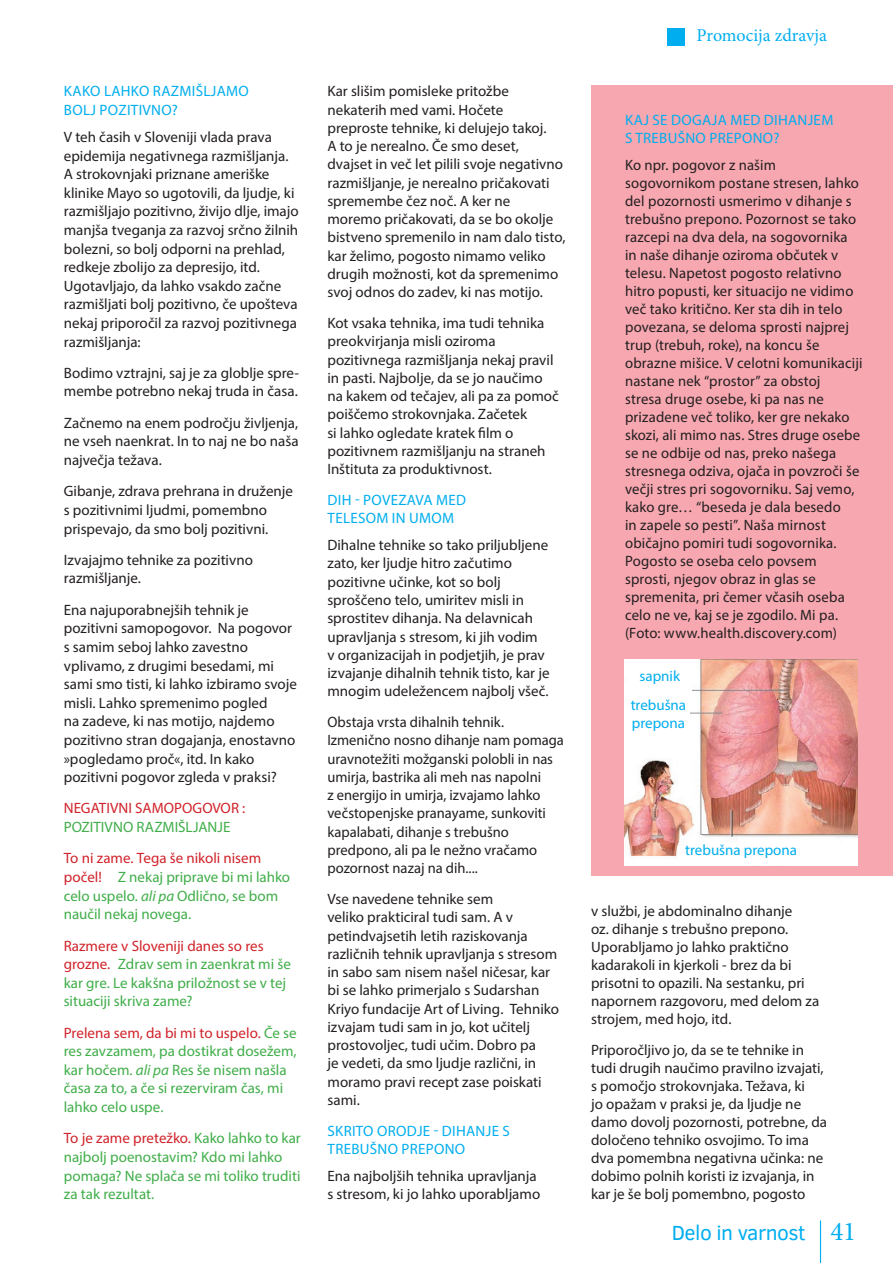
<style>
.page{position:relative;width:893px;height:1263px;background:#fff}
.page>*{position:absolute;margin:0;border:0;box-sizing:border-box;transform-origin:0 0}
.t1{font:21px "Clear Sans";letter-spacing:-.025em;color:#00aeef}
.t2{font:18px "Minion Pro";color:#00aeef}
.t3{font:15px/18.3px "Myriad Pro";color:#231f20}
.t4{font:15px/18.6px "Myriad Pro";color:#40ae49}
.t5{font:15px/18.3px "Myriad Pro";letter-spacing:.02em;color:#00aeef}
.t6{font:15px/18px "Myriad Pro";color:#00aeef}
.t7{font:15px "Myriad Pro";color:#d1232a}
.s1{color:#d1232a}
.s2{font-style:italic}
.s3{font-family:"Minion Pro";font-size:27px}
</style>
<div class="page">
<hr style="left:820px;top:1220px;width:1px;height:43px;background:#00aeef">
<div style="left:667px;top:29px;width:17px;height:17px;background:#00aeef"></div>
<div style="left:591px;top:85px;width:302px;height:791px;background:#f7a7b0"></div>
<img style="left:624px;top:659px;width:234px;height:206px">
<div style="left:685px;top:843px;width:138px;height:21px;background:#fff"></div>
<div style="left:627px;top:699px;width:62px;height:32px;background:#fff"></div>
<div style="left:627px;top:670px;width:65px;height:26px;background:#fff"></div>
<p class="t5" style="left:64px;top:82px;width:186px">Kako lahko razm išljamo bolj pozitivn o?</p>
<p class="t3" style="left:64px;top:127px;width:236px">V teh časih v Sloveniji vlada prava epidemija negativnega razmišljanja.<br>A strokovnjaki priznane ameriške klinike Mayo so ugotovili, da ljudje, ki razmišljajo pozitivno, živijo dlje, imajo manjša tveganja za razvoj srčno žilnih bolezni, so bolj odporni na prehlad, redkeje zbolijo za depresijo, itd.<br>Ugotavljajo, da lahko vsakdo začne razmišljati bolj pozitivno, če upošteva nekaj priporočil za razvoj pozitivnega razmišljanja:</p>
<p class="t3" style="left:64px;top:363px;width:237px">Bodimo vztrajni, saj je za globlje spre&shy;membe potrebno nekaj truda in časa.</p>
<p class="t3" style="left:64px;top:413px;width:236px;text-align:justify">Začnemo na enem področju življenja, ne vseh naenkrat. In to naj ne bo naša največja težava.</p>
<p class="t3" style="left:64px;top:482px;width:231px">Gibanje, zdrava prehrana in druženje s pozitivnimi ljudmi, pomembno prispevajo, da smo bolj pozitivni.</p>
<p class="t3" style="left:64px;top:550px;width:191px">Izvajajmo tehnike za pozitivno razmišljanje.</p>
<p class="t3" style="left:64px;top:600px;width:235px">Ena najuporabnejših tehnik je pozitivni samopogovor. Na pogovor s samim seboj lahko zavestno vplivamo, z drugimi besedami, mi sami smo tisti, ki lahko izbiramo svoje misli. Lahko spremenimo pogled<br>na zadeve, ki nas motijo, najdemo pozitivno stran dogajanja, enostavno »pogledamo proč«, itd. In kako pozitivni pogovor zgleda v praksi?</p>
<p class="t7" style="left:64px;top:799px;width:111px">NEGATIVNI SAMOPO</p>
<p class="t7" style="left:193px;top:799px;width:54px">GOVOR :</p>
<p class="t4" style="left:64px;top:817px;width:119px">POZITIVNO RAZMIŠLJA</p>
<p class="t4" style="left:207px;top:817px;width:18px">NJE</p>
<p class="t4" style="left:64px;top:849px;width:228px"><span class="s1">To ni zame. Tega še nikoli nisem počel!</span> Z nekaj priprave bi mi lahko celo uspelo. <span class="s2">ali pa</span> Odlično, se bom naučil nekaj novega.</p>
<p class="t4" style="left:64px;top:936px;width:229px"><span class="s1">Razmere v Sloveniji danes so res grozne.</span> Zdrav sem in zaenkrat mi še kar gre. Le kakšna priložnost se v tej situaciji skriva zame?</p>
<p class="t4" style="left:64px;top:1023px;width:234px"><span class="s1">Prelena sem, da bi mi to uspelo.</span> Če se res zavzamem, pa dostikrat dosežem, kar hočem. <span class="s2">ali pa</span> Res še nisem našla časa za to, a če si rezerviram čas, mi lahko celo uspe.</p>
<p class="t4" style="left:64px;top:1129px;width:239px"><span class="s1">To je zame pretežko.</span> Kako lahko to kar najbolj poenostavim? Kdo mi lahko pomaga? Ne splača se mi toliko truditi za tak rezultat.</p>
<p class="t3" style="left:327px;top:82px;width:240px">Kar slišim pomisleke pritožbe nekaterih med vami. Hočete preproste tehnike, ki delujejo takoj.<br>A to je nerealno. Če smo deset, dvajset in več let pilili svoje negativno razmišljanje, je nerealno pričakovati spremembe čez noč. A ker ne moremo pričakovati, da se bo okolje bistveno spremenilo in nam dalo tisto, kar želimo, pogosto nimamo veliko drugih možnosti, kot da spremenimo svoj odnos do zadev, ki nas motijo.</p>
<p class="t3" style="left:327px;top:314px;width:233px">Kot vsaka tehnika, ima tudi tehnika preokvirjanja misli oziroma pozitivnega razmišljanja nekaj pravil in pasti. Najbolje, da se jo naučimo na kakem od tečajev, ali pa za pomoč poiščemo strokovnjaka. Začetek<br>si lahko ogledate kratek film o pozitivnem razmišljanju na straneh Inštituta za produktivnost.</p>
<p class="t5" style="left:328px;top:491px;width:138px">Dih - povezava med telesom in umom</p>
<p class="t3" style="left:327px;top:536px;width:224px">Dihalne tehnike so tako priljubljene zato, ker ljudje hitro začutimo pozitivne učinke, kot so bolj sproščeno telo, umiritev misli in sprostitev dihanja. Na delavnicah upravljanja s stresom, ki jih vodim<br>v organizacijah in podjetjih, je prav izvajanje dihalnih tehnik tisto, kar je mnogim udeležencem najbolj všeč.</p>
<p class="t3" style="left:327px;top:713px;width:238px">Obstaja vrsta dihalnih tehnik.<br>Izmenično nosno dihanje nam pomaga uravnotežiti možganski polobli in nas umirja, bastrika ali meh nas napolni<br>z energijo in umirja, izvajamo lahko večstopenjske pranayame, sunkoviti kapalabati, dihanje s trebušno predpono, ali pa le nežno vračamo pozornost nazaj na dih....</p>
<p class="t3" style="left:327px;top:890px;width:233px">Vse navedene tehnike sem<br>veliko prakticiral tudi sam. A v petindvajsetih letih raziskovanja različnih tehnik upravljanja s stresom in sabo sam nisem našel ničesar, kar bi se lahko primerjalo s Sudarshan<br>Kriyo fundacije Art of Living. Tehniko izvajam tudi sam in jo, kot učitelj prostovoljec, tudi učim. Dobro pa<br>je vedeti, da smo ljudje različni, in moramo pravi recept zase poiskati sami.</p>
<p class="t5" style="left:328px;top:1121px;width:184px">Skrito orodje - dihanje s trebušno prepono</p>
<p class="t3" style="left:327px;top:1166px;width:214px">Ena najboljših tehnika upravljanja s stresom, ki jo lahko uporabljamo</p>
<p class="t2" style="left:697px;top:23px;width:132px">Promocija zdravja</p>
<p class="t5" style="left:625px;top:111px;width:208px">Kaj se dogaja med dihanjem s trebušno prepono?</p>
<p class="t3" style="left:625px;top:156px;width:239px">Ko npr. pogovor z našim sogovornikom postane stresen, lahko del pozornosti usmerimo v dihanje s trebušno prepono. Pozornost se tako razcepi na dva dela, na sogovornika in naše dihanje oziroma občutek v telesu. Napetost pogosto relativno hitro popusti, ker situacijo ne vidimo več tako kritično. Ker sta dih in telo povezana, se deloma sprosti najprej trup (trebuh, roke), na koncu še obrazne mišice. V celotni komunikaciji nastane nek “prostor” za obstoj<br>stresa druge osebe, ki pa nas ne prizadene več toliko, ker gre nekako skozi, ali mimo nas. Stres druge osebe se ne odbije od nas, preko našega stresnega odziva, ojača in povzroči še večji stres pri sogovorniku. Saj vemo, kako gre… “beseda je dala besedo<br>in zapele so pesti”. Naša mirnost običajno pomiri tudi sogovornika.<br>Pogosto se oseba celo povsem sprosti, njegov obraz in glas se spremenita, pri čemer včasih oseba celo ne ve, kaj se je zgodilo. Mi pa. (Foto: www.health.discovery.com)</p>
<p class="t5" style="left:639px;top:667px;width:42px">sapnik</p>
<p class="t6" style="left:631px;top:696px;width:57px">trebušna prepona</p>
<p class="t6" style="left:685px;top:840px;width:113px">trebušna prepona</p>
<p class="t3" style="left:591px;top:901px;width:230px">v službi, je abdominalno dihanje<br>oz. dihanje s trebušno prepono.<br>Uporabljamo jo lahko praktično kadarakoli in kjerkoli - brez da bi prisotni to opazili. Na sestanku, pri napornem razgovoru, med delom za strojem, med hojo, itd.</p>
<p class="t3" style="left:591px;top:1040px;width:237px">Priporočljivo jo, da se te tehnike in tudi drugih naučimo pravilno izvajati, s pomočjo strokovnjaka. Težava, ki<br>jo opažam v praksi je, da ljudje ne damo dovolj pozornosti, potrebne, da določeno tehniko osvojimo. To ima dva pomembna negativna učinka: ne dobimo polnih koristi iz izvajanja, in kar je še bolj pomembno, pogosto</p>
<h1 class="t1" style="left:672px;top:1219px;width:186px">Delo in varnost <span class="s3">41</span></h1>
</div>
